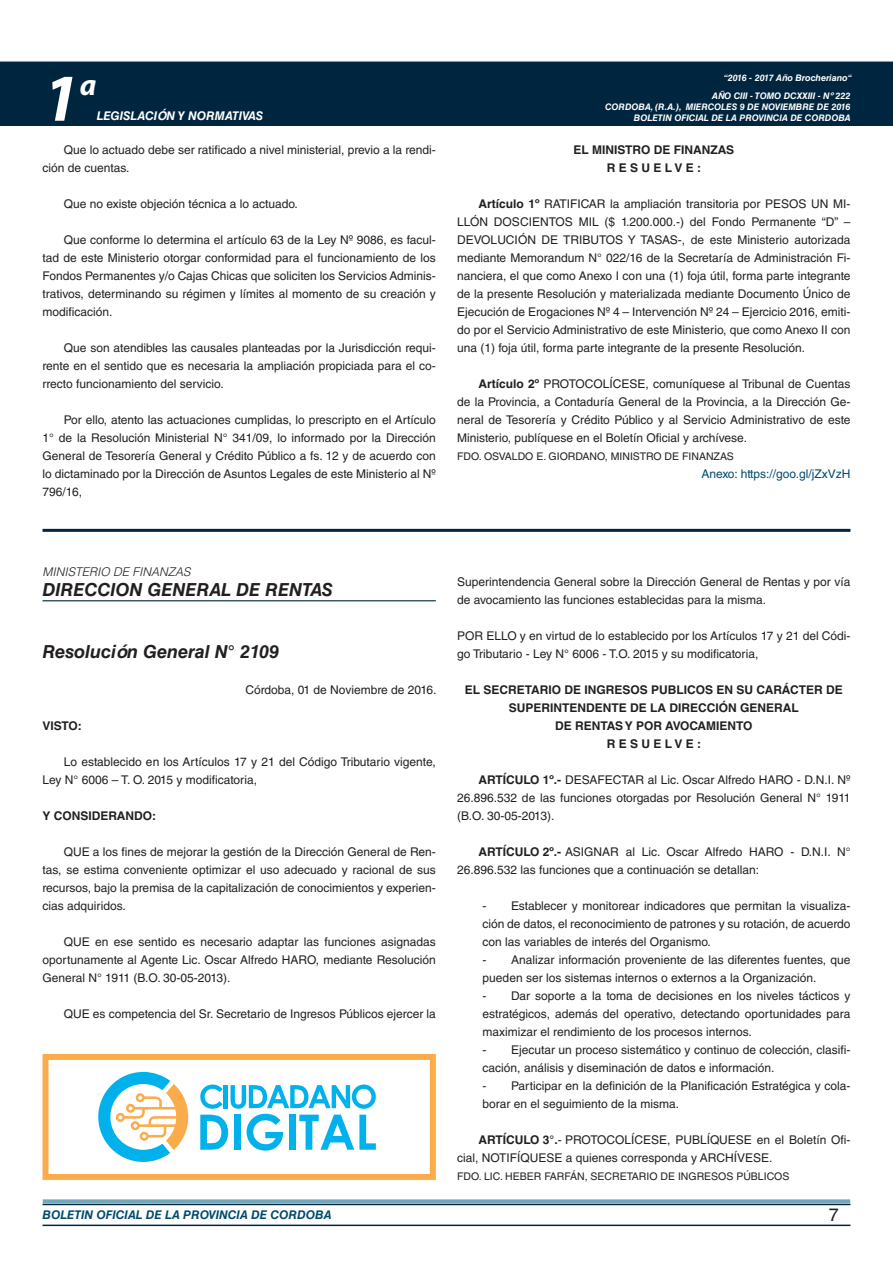
<style>
.page{position:relative;width:893px;height:1263px;background:#fff}
.page>*{position:absolute;margin:0;border:0;box-sizing:border-box;transform-origin:0 0}
.t1{font:italic 700 67.5px "Myriad Pro";color:#fff}
.t2{font:italic 700 30px "Myriad Pro";color:#fff}
.NOMBRE_DE_MINISTERIO{font:italic 700 18px "Helvetica LT Std";color:#231f20}
.DOC__N{font:italic 700 18px "Helvetica LT Std";color:#231f20}
.t3{font:18px "Helvetica LT Std";color:#231f20}
.TEXTO_BASE{font:12px/18px "Helvetica LT Std";color:#231f20;text-align:justify}
.TEXTO_BASE-2{font:700 12px/18px "Helvetica LT Std";color:#231f20;text-align:center}
.t4{font:italic 700 12px "Helvetica LT Std";color:#004b6c}
.ANEXO{font:12px "Helvetica LT Std";color:#004b6c}
.t5{font:italic 700 12px "Helvetica LT Std";color:#fff}
.NOMBRE_DE_MINISTERIO-2{font:italic 300 12px "Helvetica LT Std";color:#231f20}
.FIRMA{font:10.5px "Helvetica LT Std";color:#231f20}
.t6{font:italic 700 9px/10.8px "Helvetica LT Std";color:#fff;text-align:right}
.s1{font-weight:700}
</style>
<div class="page">
<div style="left:0;top:61px;width:893px;height:6px;background:#73a5b8"></div>
<div style="left:0;top:62px;width:893px;height:64px;background:#00263f"></div>
<hr style="left:43px;top:1224px;width:807px;height:2px;background:#00263f">
<div style="left:42px;top:1198px;width:809px;height:8px;background:#fff;opacity:.75"></div>
<hr style="left:43px;top:529px;width:807px;height:3px;background:#00263f">
<hr style="left:43px;top:600px;width:393px;height:1px;background:#00263f">
<svg style="left:200px;top:1084px;width:176px;height:66px"></svg>
<svg style="left:98px;top:1072px;width:90px;height:90px"></svg>
<div style="left:43px;top:1054px;width:393px;height:126px;border:6px solid #faac4b"></div>
<h1 class="t1" style="left:43px;top:54px;width:38px">1</h1>
<h2 class="t2" style="left:80px;top:66px;width:18px">a</h2>
<p class="t5" style="left:97px;top:109px;width:168px">LEGISLACIÓN Y NORMATIVAS</p>
<p class="TEXTO_BASE" style="left:43px;top:141px;width:395px;text-indent:21px">Que lo actuado debe ser ratificado a nivel ministerial, previo a la rendi&shy;ción de cuentas.</p>
<p class="TEXTO_BASE" style="left:64px;top:195px;width:236px">Que no existe objeción técnica a lo actuado.</p>
<p class="TEXTO_BASE" style="left:43px;top:231px;width:395px;text-indent:21px">Que conforme lo determina el artículo 63 de la Ley Nº 9086, es facul&shy;tad de este Ministerio otorgar conformidad para el funcionamiento de los Fondos Permanentes y/o Cajas Chicas que soliciten los Servicios Adminis&shy;trativos, determinando su régimen y límites al momento de su creación y modificación.</p>
<p class="TEXTO_BASE" style="left:43px;top:339px;width:395px;text-indent:21px">Que son atendibles las causales planteadas por la Jurisdicción requi&shy;rente en el sentido que es necesaria la ampliación propiciada para el co&shy;rrecto funcionamiento del servicio.</p>
<p class="TEXTO_BASE" style="left:43px;top:411px;width:395px;text-indent:21px">Por ello, atento las actuaciones cumplidas, lo prescripto en el Artículo 1° de la Resolución Ministerial N° 341/09, lo informado por la Dirección General de Tesorería General y Crédito Público a fs. 12 y de acuerdo con lo dictaminado por la Dirección de Asuntos Legales de este Ministerio al Nº 796/16,</p>
<p class="t6" style="left:724px;top:72px;width:130px">“2016 - 2017 Año Brocheriano“</p>
<p class="t6" style="left:605px;top:91px;width:247px">AÑO CIII - TOMO DCXXIII - Nº 222<br>CORDOBA, (R.A.), MIERCOLES 9 DE NOVIEMBRE DE 2016<br>BOLETIN OFICIAL DE LA PROVINCIA DE CORDOBA</p>
<p class="TEXTO_BASE-2" style="left:573px;top:140px;width:162px">EL MINISTRO DE FINANZAS</p>
<p class="TEXTO_BASE-2" style="left:607px;top:158px;width:96px">R E S U E L V E :</p>
<p class="TEXTO_BASE" style="left:457px;top:195px;width:395px;text-indent:21px"><span class="s1">Artículo 1º</span> RATIFICAR la ampliación transitoria por PESOS UN MI-LLÓN DOSCIENTOS MIL ($ 1.200.000.-) del Fondo Permanente “D” – DEVOLUCIÓN DE TRIBUTOS Y TASAS-, de este Ministerio autorizada mediante Memorandum N° 022/16 de la Secretaría de Administración Fi&shy;nanciera, el que como Anexo I con una (1) foja útil, forma parte integrante de la presente Resolución y materializada mediante Documento Único de Ejecución de Erogaciones Nº 4 – Intervención Nº 24 – Ejercicio 2016, emiti&shy;do por el Servicio Administrativo de este Ministerio, que como Anexo II con una (1) foja útil, forma parte integrante de la presente Resolución.</p>
<p class="TEXTO_BASE" style="left:457px;top:375px;width:395px;text-indent:21px"><span class="s1">Artículo 2º</span> PROTOCOLÍCESE, comuníquese al Tribunal de Cuentas de la Provincia, a Contaduría General de la Provincia, a la Dirección Ge&shy;neral de Tesorería y Crédito Público y al Servicio Administrativo de este Ministerio, publíquese en el Boletín Oficial y archívese.</p>
<p class="FIRMA" style="left:457px;top:450px;width:278px">FDO. OSVALDO E. GIORDANO, MINISTRO DE FINANZAS</p>
<p class="ANEXO" style="left:701px;top:467px;width:151px">Anexo: https://goo.gl/jZxVzH</p>
<p class="NOMBRE_DE_MINISTERIO-2" style="left:43px;top:565px;width:150px">MINISTERIO DE FINANZAS</p>
<p class="NOMBRE_DE_MINISTERIO" style="left:43px;top:579px;width:292px">DIRECCION GENERAL DE RENTAS</p>
<p class="DOC__N" style="left:43px;top:640px;width:238px">Resolución General N° 2109</p>
<p class="TEXTO_BASE" style="left:246px;top:681px;width:192px">Córdoba, 01 de Noviembre de 2016.</p>
<p class="TEXTO_BASE-2" style="left:43px;top:716px;width:41px">VISTO:</p>
<p class="TEXTO_BASE" style="left:43px;top:753px;width:395px;text-indent:21px">Lo establecido en los Artículos 17 y 21 del Código Tributario vigente,<br>Ley N° 6006 – T. O. 2015 y modificatoria,</p>
<p class="TEXTO_BASE-2" style="left:43px;top:806px;width:115px">Y CONSIDERANDO:</p>
<p class="TEXTO_BASE" style="left:43px;top:843px;width:395px;text-indent:21px">QUE a los fines de mejorar la gestión de la Dirección General de Ren&shy;tas, se estima conveniente optimizar el uso adecuado y racional de sus recursos, bajo la premisa de la capitalización de conocimientos y experien&shy;cias adquiridos.</p>
<p class="TEXTO_BASE" style="left:43px;top:933px;width:395px;text-indent:21px">QUE en ese sentido es necesario adaptar las funciones asignadas oportunamente al Agente Lic. Oscar Alfredo HARO, mediante Resolución General N° 1911 (B.O. 30-05-2013).</p>
<p class="TEXTO_BASE" style="left:64px;top:1005px;width:374px">QUE es competencia del Sr. Secretario de Ingresos Públicos ejercer la</p>
<p class="TEXTO_BASE" style="left:457px;top:573px;width:395px">Superintendencia General sobre la Dirección General de Rentas y por vía de avocamiento las funciones establecidas para la misma.</p>
<p class="TEXTO_BASE" style="left:457px;top:627px;width:395px">POR ELLO y en virtud de lo establecido por los Artículos 17 y 21 del Códi&shy;go Tributario - Ley N° 6006 - T.O. 2015 y su modificatoria,</p>
<p class="TEXTO_BASE-2" style="left:465px;top:680px;width:379px">EL SECRETARIO DE INGRESOS PUBLICOS EN SU CARÁCTER DE<br>SUPERINTENDENTE DE LA DIRECCIÓN GENERAL</p>
<p class="TEXTO_BASE-2" style="left:555px;top:716px;width:199px">DE RENTAS Y POR AVOCAMIENTO</p>
<p class="TEXTO_BASE-2" style="left:607px;top:734px;width:96px">R E S U E L V E :</p>
<p class="TEXTO_BASE" style="left:457px;top:771px;width:395px;text-indent:21px"><span class="s1">ARTÍCULO 1º.-</span> DESAFECTAR al Lic. Oscar Alfredo HARO - D.N.I. Nº 26.896.532 de las funciones otorgadas por Resolución General N° 1911 (B.O. 30-05-2013).</p>
<p class="TEXTO_BASE" style="left:457px;top:843px;width:395px;text-indent:21px"><span class="s1">ARTÍCULO 2º.-</span> ASIGNAR al Lic. Oscar Alfredo HARO - D.N.I. N°<br>26.896.532 las funciones que a continuación se detallan:</p>
<p class="TEXTO_BASE" style="left:483px;top:897px;width:369px">- Establecer y monitorear indicadores que permitan la visualiza&shy;ción de datos, el reconocimiento de patrones y su rotación, de acuerdo con las variables de interés del Organismo.</p>
<p class="TEXTO_BASE" style="left:483px;top:951px;width:369px">- Analizar información proveniente de las diferentes fuentes, que pueden ser los sistemas internos o externos a la Organización.</p>
<p class="TEXTO_BASE" style="left:483px;top:987px;width:369px">- Dar soporte a la toma de decisiones en los niveles tácticos y estratégicos, además del operativo, detectando oportunidades para maximizar el rendimiento de los procesos internos.</p>
<p class="TEXTO_BASE" style="left:483px;top:1041px;width:369px">- Ejecutar un proceso sistemático y continuo de colección, clasifi&shy;cación, análisis y diseminación de datos e información.</p>
<p class="TEXTO_BASE" style="left:483px;top:1077px;width:369px">- Participar en la definición de la Planificación Estratégica y cola&shy;borar en el seguimiento de la misma.</p>
<p class="TEXTO_BASE" style="left:457px;top:1131px;width:395px;text-indent:21px"><span class="s1">ARTÍCULO 3°.</span>- PROTOCOLÍCESE, PUBLÍQUESE en el Boletín Ofi&shy;cial, NOTIFÍQUESE a quienes corresponda y ARCHÍVESE.</p>
<p class="FIRMA" style="left:457px;top:1170px;width:334px">FDO. LIC. HEBER FARFÁN, SECRETARIO DE INGRESOS PÚBLICOS</p>
<p class="t4" style="left:43px;top:1208px;width:290px">BOLETIN OFICIAL DE LA PROVINCIA DE CORDOBA</p>
<h3 class="t3" style="left:829px;top:1204px;width:12px">7</h3>
</div>
